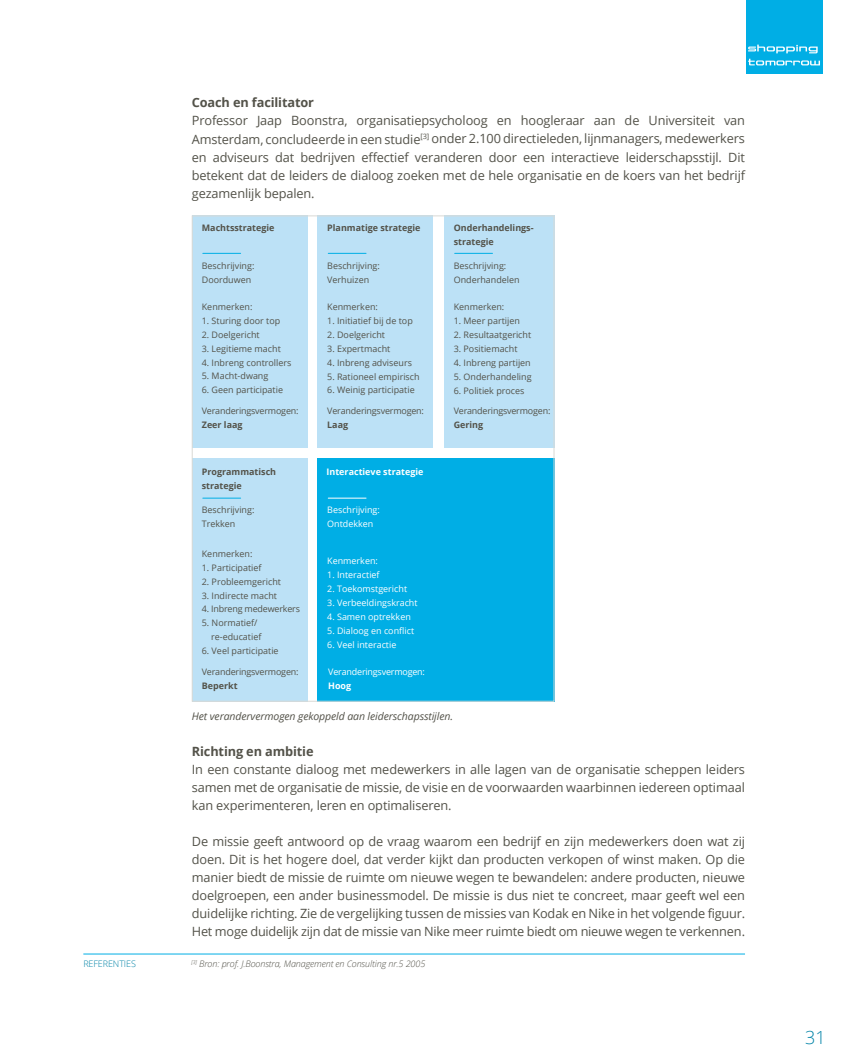
<style>
.page{position:relative;width:852px;height:1064px;background:#fff}
.page>*{position:absolute;margin:0;border:0;box-sizing:border-box;transform-origin:0 0}
.t1{font:26.1px "Myriad Pro";color:#535249}
.t2{font:300 18px "Open Sans";color:#0083a7}
.t3{font:12.75px/18px "Open Sans";letter-spacing:-.01em;color:#535249;text-align:justify}
.t4{font:700 12.75px "Open Sans";letter-spacing:-.01em;color:#535249}
.t5{font:italic 10.5px "Open Sans";letter-spacing:-.01em;color:#535249}
.t6{font:9px/14px "Open Sans";color:#535249}
.t7{font:9px/14px "Open Sans";color:#fff}
.t8{font:700 9px/14px "Open Sans";color:#535249}
.t9{font:9px "Open Sans";letter-spacing:-.02em;color:#535249}
.t10{font:italic 300 9px "Open Sans";letter-spacing:-.01em;color:#535249}
.t11{font:700 9px "Open Sans";color:#fff}
.t12{font:9px "Open Sans";letter-spacing:-.02em;color:#fff}
.t13{font:300 9px "Open Sans";letter-spacing:-.01em;color:#0083a7}
.s1{font-weight:700}
</style>
<div class="page">
<div style="left:745px;top:0;width:77px;height:74px;background:#00aee5"></div>
<svg style="left:748px;top:45px;width:69px;height:8px"></svg>
<svg style="left:748px;top:59px;width:71px;height:6px"></svg>
<div style="left:192px;top:215px;width:115px;height:233px;background:#bce1f6"></div>
<div style="left:317px;top:215px;width:115px;height:233px;background:#bce1f6"></div>
<div style="left:443px;top:215px;width:111px;height:233px;background:#bce1f6"></div>
<div style="left:192px;top:458px;width:115px;height:243px;background:#bce1f6"></div>
<div style="left:317px;top:458px;width:237px;height:243px;background:#00aee5"></div>
<hr style="left:203px;top:253px;width:37px;height:1px;background:#00aee5">
<hr style="left:203px;top:498px;width:37px;height:1px;background:#00aee5">
<hr style="left:328px;top:498px;width:38px;height:1px;background:#fff">
<hr style="left:328px;top:253px;width:38px;height:1px;background:#00aee5">
<hr style="left:454px;top:253px;width:38px;height:1px;background:#00aee5">
<hr style="left:83px;top:954px;width:661px;height:1px;background:#00aee5">
<p class="t4" style="left:192px;top:94px;width:124px">Coach en facilitator</p>
<p class="t3" style="left:192px;top:112px;width:554px">Professor Jaap Boonstra, organisatiepsycholoog en hoogleraar aan de Universiteit van Amsterdam, concludeerde in een studie<sup>[3]</sup> onder 2.100 directieleden, lijnmanagers, medewerkers en adviseurs dat bedrijven effectief veranderen door een interactieve leiderschapsstijl. Dit betekent dat de leiders de dialoog zoeken met de hele organisatie en de koers van het bedrijf gezamenlijk bepalen.</p>
<p class="t8" style="left:202px;top:220px;width:74px">Machtsstrategie</p>
<p class="t6" style="left:202px;top:258px;width:54px">Beschrijving:<br>Doorduwen</p>
<p class="t6" style="left:202px;top:299px;width:52px">Kenmerken:</p>
<p class="t6" style="left:202px;top:313px;width:80px">1. Sturing door top</p>
<p class="t6" style="left:202px;top:327px;width:59px">2. Doelgericht</p>
<p class="t6" style="left:202px;top:341px;width:81px">3. Legitieme macht</p>
<p class="t6" style="left:202px;top:355px;width:91px">4. Inbreng controllers</p>
<p class="t6" style="left:202px;top:369px;width:68px">5. Macht-dwang</p>
<p class="t6" style="left:202px;top:383px;width:83px">6. Geen participatie</p>
<p class="t9" style="left:202px;top:405px;width:98px">Veranderingsvermogen:</p>
<p class="t8" style="left:202px;top:417px;width:42px">Zeer laag</p>
<h1 class="t1" style="left:261px;top:153px;width:232px">AGILE-STRATEGY - <span class="s1">03</span></h1>
<p class="t8" style="left:327px;top:220px;width:95px">Planmatige strategie</p>
<p class="t8" style="left:453px;top:220px;width:81px">Onderhandelings&shy;strategie</p>
<p class="t6" style="left:327px;top:258px;width:54px">Beschrijving:<br>Verhuizen</p>
<p class="t6" style="left:453px;top:258px;width:67px">Beschrijving:<br>Onderhandelen</p>
<p class="t6" style="left:327px;top:299px;width:52px">Kenmerken:</p>
<p class="t6" style="left:327px;top:313px;width:87px">1. Initiatief bij de top</p>
<p class="t6" style="left:327px;top:327px;width:59px">2. Doelgericht</p>
<p class="t6" style="left:327px;top:341px;width:65px">3. Expertmacht</p>
<p class="t6" style="left:327px;top:355px;width:86px">4. Inbreng adviseurs</p>
<p class="t6" style="left:327px;top:369px;width:94px">5. Rationeel empirisch</p>
<p class="t6" style="left:327px;top:383px;width:89px">6. Weinig participatie</p>
<p class="t6" style="left:453px;top:300px;width:52px">Kenmerken:</p>
<p class="t6" style="left:453px;top:313px;width:68px">1. Meer partijen</p>
<p class="t6" style="left:453px;top:327px;width:79px">2. Resultaatgericht</p>
<p class="t6" style="left:453px;top:341px;width:65px">3. Positiemacht</p>
<p class="t6" style="left:453px;top:355px;width:79px">4. Inbreng partijen</p>
<p class="t6" style="left:453px;top:369px;width:79px">5. Onderhandeling</p>
<p class="t6" style="left:453px;top:383px;width:72px">6. Politiek proces</p>
<p class="t9" style="left:327px;top:405px;width:98px">Veranderingsvermogen:</p>
<p class="t8" style="left:327px;top:417px;width:22px">Laag</p>
<p class="t9" style="left:453px;top:405px;width:98px">Veranderingsvermogen:</p>
<p class="t8" style="left:453px;top:417px;width:31px">Gering</p>
<p class="t8" style="left:202px;top:465px;width:76px">Programmatisch strategie</p>
<p class="t11" style="left:326px;top:466px;width:98px">Interactieve strategie</p>
<p class="t6" style="left:202px;top:503px;width:54px">Beschrijving:<br>Trekken</p>
<p class="t7" style="left:327px;top:503px;width:54px">Beschrijving:<br>Ontdekken</p>
<p class="t6" style="left:202px;top:546px;width:52px">Kenmerken:</p>
<p class="t6" style="left:202px;top:560px;width:61px">1. Participatief</p>
<p class="t6" style="left:202px;top:574px;width:81px">2. Probleemgericht</p>
<p class="t6" style="left:202px;top:588px;width:77px">3. Indirecte macht</p>
<p class="t9" style="left:202px;top:603px;width:100px">4. Inbreng medewerkers</p>
<p class="t6" style="left:211px;top:616px;width:52px;text-indent:-9px">5. Normatief/ re-educatief</p>
<p class="t6" style="left:202px;top:644px;width:78px">6. Veel participatie</p>
<p class="t9" style="left:202px;top:665px;width:98px">Veranderingsvermogen:</p>
<p class="t8" style="left:202px;top:678px;width:37px">Beperkt</p>
<p class="t7" style="left:327px;top:554px;width:52px">Kenmerken:</p>
<p class="t7" style="left:327px;top:568px;width:54px">1. Interactief</p>
<p class="t7" style="left:327px;top:581px;width:81px">2. Toekomstgericht</p>
<p class="t7" style="left:327px;top:595px;width:92px">3. Verbeeldingskracht</p>
<p class="t7" style="left:327px;top:609px;width:85px">4. Samen optrekken</p>
<p class="t7" style="left:327px;top:623px;width:88px">5. Dialoog en conflict</p>
<p class="t7" style="left:327px;top:637px;width:71px">6. Veel interactie</p>
<p class="t12" style="left:328px;top:665px;width:98px">Veranderingsvermogen:</p>
<p class="t11" style="left:328px;top:679px;width:24px">Hoog</p>
<p class="t5" style="left:192px;top:708px;width:263px">Het verandervermogen gekoppeld aan leiderschapsstijlen.</p>
<p class="t4" style="left:192px;top:742px;width:123px">Richting en ambitie</p>
<p class="t3" style="left:192px;top:760px;width:554px">In een constante dialoog met medewerkers in alle lagen van de organisatie scheppen leiders samen met de organisatie de missie, de visie en de voorwaarden waarbinnen iedereen optimaal kan experimenteren, leren en optimaliseren.</p>
<p class="t3" style="left:192px;top:832px;width:554px">De missie geeft antwoord op de vraag waarom een bedrijf en zijn medewerkers doen wat zij doen. Dit is het hogere doel, dat verder kijkt dan producten verkopen of winst maken. Op die manier biedt de missie de ruimte om nieuwe wegen te bewandelen: andere producten, nieuwe doelgroepen, een ander businessmodel. De missie is dus niet te concreet, maar geeft wel een duidelijke richting. Zie de vergelijking tussen de missies van Kodak en Nike in het volgende figuur.<br>Het moge duidelijk zijn dat de missie van Nike meer ruimte biedt om nieuwe wegen te verkennen.</p>
<p class="t13" style="left:83px;top:957px;width:54px">REFERENTIES</p>
<p class="t10" style="left:191px;top:957px;width:235px"><sup>[3]</sup> Bron: prof. J.Boonstra, Management en Consulting nr.5 2005</p>
<h2 class="t2" style="left:805px;top:1025px;width:22px">31</h2>
</div>
